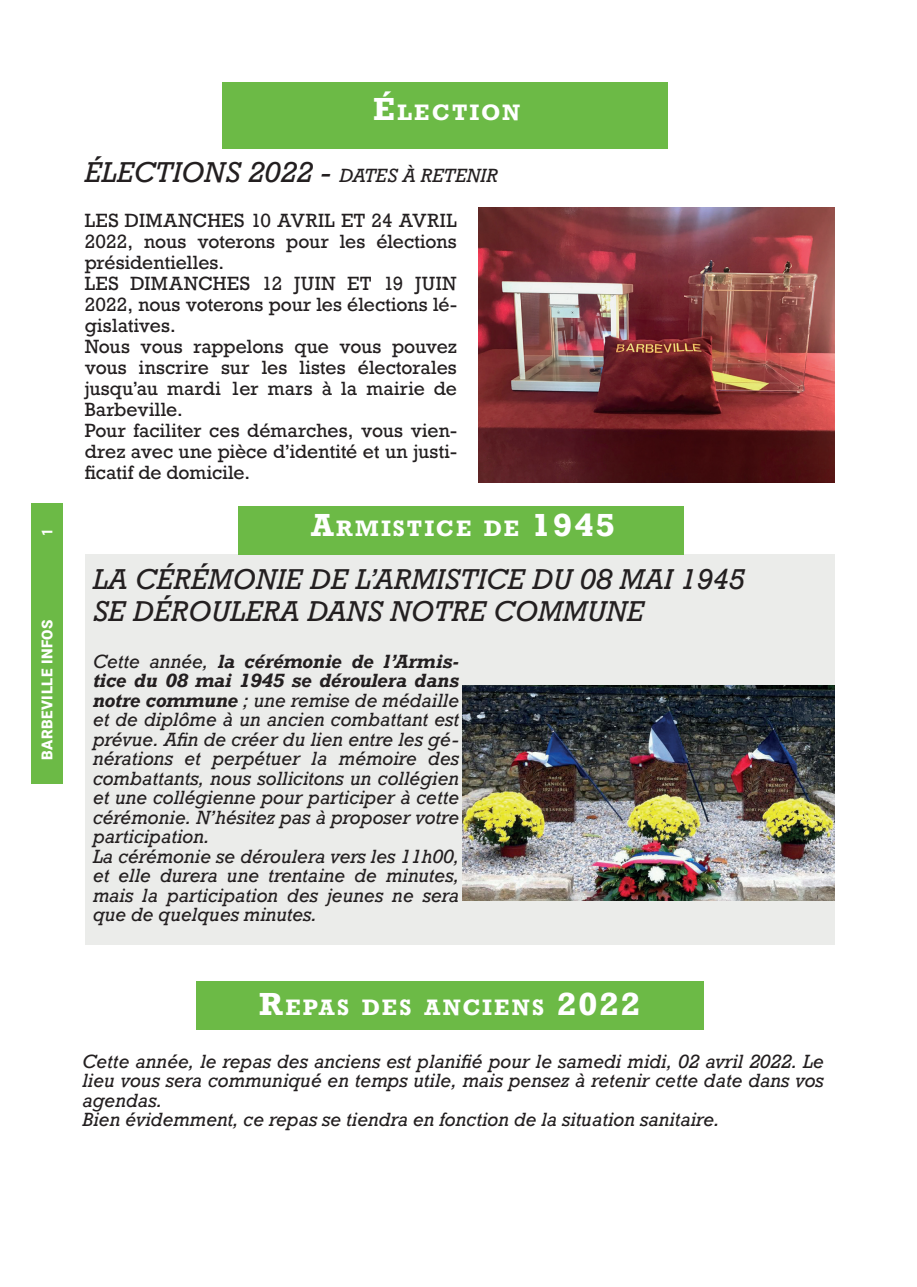
<style>
.page{position:relative;width:917px;height:1287px;background:#fff}
.page>*{position:absolute;margin:0;border:0;box-sizing:border-box;transform-origin:0 0}
.t1{font:italic 27px/32.4px "Rockwell";letter-spacing:.01em;color:#231f20}
.t2{font:700 21px "Rockwell";letter-spacing:.115em;color:#fff}
.t3{font:italic 18px/19.5px "Rockwell";color:#231f20}
.t4{font:18px/21px "Rockwell";color:#231f20}
.t5{font:900 15px "Roboto";letter-spacing:.035em;color:#fff}
.t6{font:700 15px "Roboto Condensed";color:#fff}
.s1{font-size:30px}
.s2{font-size:18px}
.s3{font-weight:700}
</style>
<div class="page">
<img style="left:479px;top:207px;width:355px;height:275px">
<div style="left:85px;top:554px;width:749px;height:391px;background:#ebecea"></div>
<img style="left:463px;top:686px;width:371px;height:214px">
<div style="left:31px;top:503px;width:32px;height:280px;background:#6cba46"></div>
<div style="left:222px;top:82px;width:445px;height:67px;background:#6cba46"></div>
<div style="left:238px;top:506px;width:445px;height:48px;background:#6cba46"></div>
<div style="left:196px;top:981px;width:507px;height:48px;background:#6cba46"></div>
<p class="t6" style="left:37px;top:536px;width:9px;rotate:-90deg">1</p>
<p class="t5" style="left:37px;top:760px;width:142px;rotate:-90deg">BARBEVILLE INFOS</p>
<p class="t2" style="left:373px;top:99px;width:149px"><span class="s1">É</span>LECTION</p>
<h1 class="t1" style="left:85px;top:157px;width:415px">ÉLECTIONS 2022 - <span class="s2">DATES À RETENIR</span></h1>
<p class="t4" style="left:85px;top:210px;width:374px">LES DIMANCHES 10 AVRIL ET 24 AVRIL<br>2022, nous voterons pour les élections présidentielles.<br>LES DIMANCHES 12 JUIN ET 19 JUIN<br>2022, nous voterons pour les élections lé&shy;gislatives.<br>Nous vous rappelons que vous pouvez vous inscrire sur les listes électorales jusqu’au mardi 1er mars à la mairie de<br>Barbeville.<br>Pour faciliter ces démarches, vous vien&shy;drez avec une pièce d’identité et un justi&shy;ficatif de domicile.</p>
<p class="t2" style="left:311px;top:514px;width:305px"><span class="s1">A</span>RMISTICE DE <span class="s1">1945</span></p>
<h1 class="t1" style="left:93px;top:563px;width:653px">LA CÉRÉMONIE DE L’ARMISTICE DU 08 MAI 1945<br>SE DÉROULERA DANS NOTRE COMMUNE</h1>
<p class="t3" style="left:93px;top:651px;width:368px">Cette année, <span class="s3">la cérémonie de l’Armis&shy;tice du 08 mai 1945 se déroulera dans notre commune</span> ; une remise de médaille et de diplôme à un ancien combattant est prévue. Afin de créer du lien entre les gé&shy;nérations et perpétuer la mémoire des combattants, nous sollicitons un collégien et une collégienne pour participer à cette cérémonie. N’hésitez pas à proposer votre participation.<br>La cérémonie se déroulera vers les 11h00, et elle durera une trentaine de minutes, mais la participation des jeunes ne sera que de quelques minutes.</p>
<p class="t2" style="left:259px;top:994px;width:382px"><span class="s1">R</span>EPAS DES ANCIENS <span class="s1">2022</span></p>
<p class="t3" style="left:82px;top:1052px;width:743px">Cette année, le repas des anciens est planifié pour le samedi midi, 02 avril 2022. Le lieu vous sera communiqué en temps utile, mais pensez à retenir cette date dans vos agendas.<br>Bien évidemment, ce repas se tiendra en fonction de la situation sanitaire.</p>
</div>
